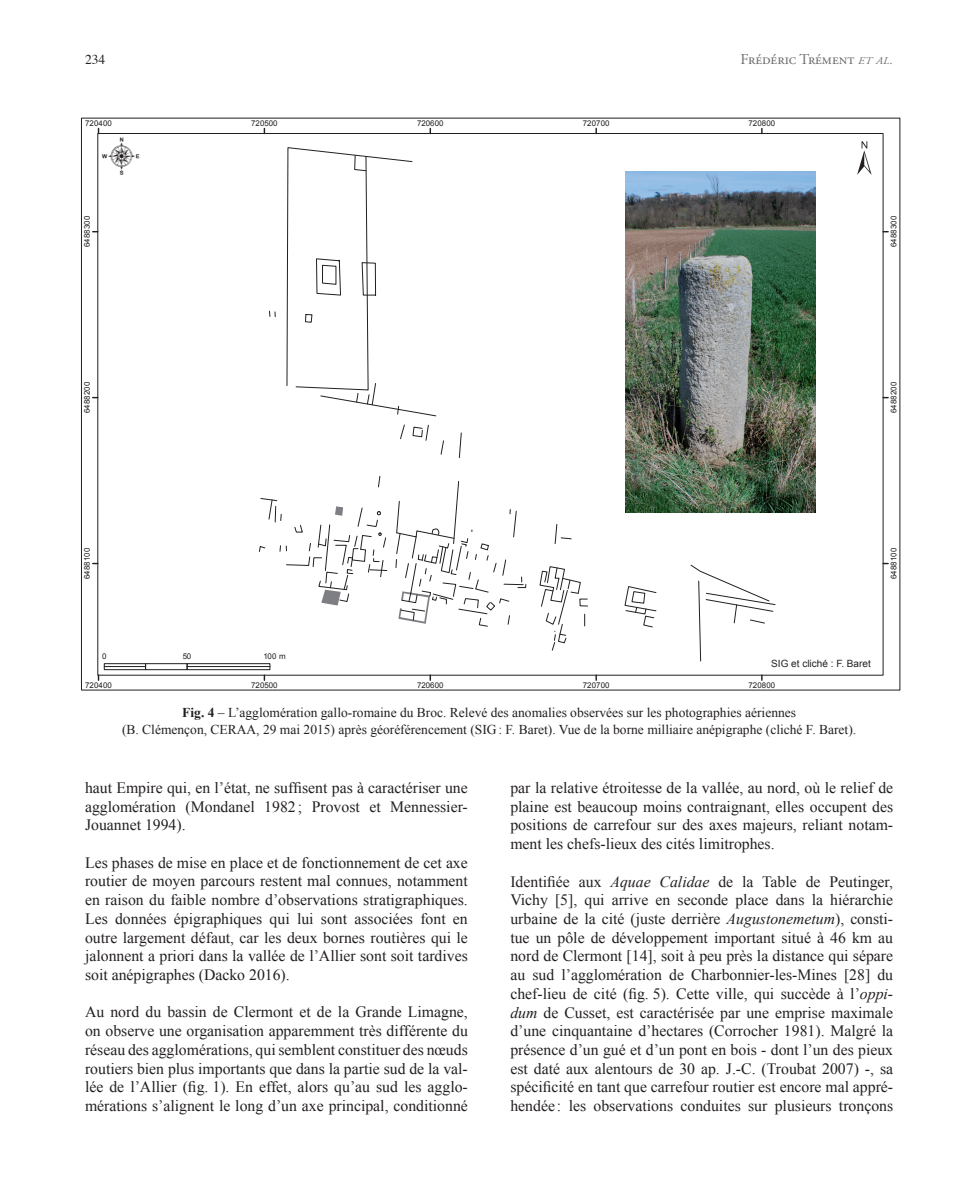
<style>
.page{position:relative;width:957px;height:1191px;background:#fff}
.page>*{position:absolute;margin:0;border:0;box-sizing:border-box;transform-origin:0 0}
.t1{font:47.7px "ESRI North";color:#231f20}
.t2{font:15.75px/18.8px "Times New Roman";color:#231f20;text-align:justify}
.t3{font:15px "Adobe Garamond Pro";color:#6c6d70}
.t4{font:13.5px/17.2px "Times New Roman";color:#231f20;text-align:center}
.t5{font:13.5px "Times Roman SC850";color:#231f20}
.t6{font:10.05px "Arial";color:#231f20}
.t7{font:7.95px "Arial";letter-spacing:-.01em;color:#231f20}
.s1{font-family:"Adobe Garamond Pro Italic SC850";font-size:10.35px}
.s2{font-family:"Adobe Garamond Pro Italic SC850";font-size:12.15px}
.s3{font-weight:700}
.s4{font-style:italic}
</style>
<div class="page">
<svg style="left:459px;top:432px;width:3px;height:26px"></svg>
<svg style="left:378px;top:476px;width:2px;height:11px"></svg>
<svg style="left:440px;top:440px;width:4px;height:15px"></svg>
<svg style="left:400px;top:424px;width:5px;height:15px"></svg>
<svg style="left:412px;top:425px;width:17px;height:16px"></svg>
<svg style="left:269px;top:311px;width:7px;height:6px"></svg>
<svg style="left:286px;top:147px;width:150px;height:269px"></svg>
<svg style="left:624px;top:586px;width:32px;height:41px"></svg>
<svg style="left:554px;top:524px;width:18px;height:20px"></svg>
<svg style="left:690px;top:564px;width:85px;height:97px"></svg>
<svg style="left:259px;top:498px;width:128px;height:107px"></svg>
<svg style="left:395px;top:481px;width:131px;height:146px"></svg>
<svg style="left:539px;top:566px;width:46px;height:85px"></svg>
<div style="left:104px;top:663px;width:42px;height:7px;border:1px solid #231f20"></div>
<div style="left:145px;top:663px;width:43px;height:7px;border:1px solid #231f20"></div>
<div style="left:187px;top:663px;width:83px;height:7px;border:1px solid #231f20"></div>
<hr style="left:104px;top:666px;width:42px;height:1px;background:#231f20">
<hr style="left:187px;top:666px;width:83px;height:1px;background:#231f20">
<svg style="left:857px;top:141px;width:14px;height:34px"></svg>
<div style="left:624px;top:169px;width:193px;height:345px;background:linear-gradient(to right,#8abae3,#8db7e1)"></div>
<img style="left:626px;top:172px;width:189px;height:341px">
<p class="t5" style="left:85px;top:47px;width:22px">234</p>
<p class="t3" style="left:740px;top:50px;width:154px">Frédéric Trément <span class="s1">et al</span><span class="s2">.</span></p>
<p class="t7" style="left:85px;top:118px;width:28px">720400</p>
<h1 class="t1" style="left:102px;top:130px;width:39px">:</h1>
<p class="t7" style="left:251px;top:118px;width:28px">720500</p>
<p class="t7" style="left:417px;top:118px;width:28px">720600</p>
<p class="t7" style="left:583px;top:118px;width:28px">720700</p>
<p class="t7" style="left:748px;top:118px;width:28px">720800</p>
<p class="t7" style="left:82px;top:247px;width:33px;rotate:-90deg">6488300</p>
<p class="t7" style="left:888px;top:247px;width:33px;rotate:-90deg">6488300</p>
<p class="t7" style="left:82px;top:413px;width:33px;rotate:-90deg">6488200</p>
<p class="t7" style="left:888px;top:413px;width:33px;rotate:-90deg">6488200</p>
<p class="t7" style="left:82px;top:579px;width:33px;rotate:-90deg">6488100</p>
<p class="t7" style="left:888px;top:579px;width:33px;rotate:-90deg">6488100</p>
<p class="t7" style="left:102px;top:651px;width:6px">0</p>
<p class="t7" style="left:183px;top:651px;width:10px">50</p>
<p class="t7" style="left:263px;top:651px;width:24px">100 m</p>
<p class="t6" style="left:771px;top:657px;width:101px">SIG et cliché : F. Baret</p>
<p class="t7" style="left:85px;top:680px;width:28px">720400</p>
<p class="t7" style="left:251px;top:680px;width:28px">720500</p>
<p class="t7" style="left:417px;top:680px;width:28px">720600</p>
<p class="t7" style="left:583px;top:680px;width:28px">720700</p>
<p class="t7" style="left:748px;top:680px;width:28px">720800</p>
<p class="t4" style="left:122px;top:703px;width:735px"><span class="s3">Fig. 4</span> – L’agglomération gallo-romaine du Broc. Relevé des anomalies observées sur les photographies aériennes<br>(B. Clémençon, CERAA, 29 mai 2015) après géoréférencement (SIG: F. Baret). Vue de la borne milliaire anépigraphe (cliché F. Baret).</p>
<p class="t2" style="left:85px;top:778px;width:384px">haut Empire qui, en l’état, ne suffisent pas à caractériser une agglomération (Mondanel 1982 ; Provost et Mennessier-Jouannet 1994).</p>
<p class="t2" style="left:85px;top:853px;width:384px">Les phases de mise en place et de fonctionnement de cet axe routier de moyen parcours restent mal connues, notamment en raison du faible nombre d’observations stratigraphiques.<br>Les données épigraphiques qui lui sont associées font en outre largement défaut, car les deux bornes routières qui le jalonnent a priori dans la vallée de l’Allier sont soit tardives soit anépigraphes (Dacko 2016).</p>
<p class="t2" style="left:85px;top:1002px;width:384px">Au nord du bassin de Clermont et de la Grande Limagne, on observe une organisation apparemment très différente du réseau des agglomérations, qui semblent constituer des nœuds routiers bien plus importants que dans la partie sud de la val&shy;lée de l’Allier (fig. 1). En effet, alors qu’au sud les agglo&shy;mérations s’alignent le long d’un axe principal, conditionné</p>
<p class="t2" style="left:510px;top:778px;width:384px">par la relative étroitesse de la vallée, au nord, où le relief de plaine est beaucoup moins contraignant, elles occupent des positions de carrefour sur des axes majeurs, reliant notam&shy;ment les chefs-lieux des cités limitrophes.</p>
<p class="t2" style="left:510px;top:871px;width:384px">Identifiée aux <span class="s4">Aquae Calidae</span> de la Table de Peutinger, Vichy [5], qui arrive en seconde place dans la hiérarchie urbaine de la cité (juste derrière <span class="s4">Augustonemetum</span>), consti&shy;tue un pôle de développement important situé à 46 km au nord de Clermont [14], soit à peu près la distance qui sépare au sud l’agglomération de Charbonnier-les-Mines [28] du chef-lieu de cité (fig. 5). Cette ville, qui succède à l’<span class="s4">oppi&shy;dum</span> de Cusset, est caractérisée par une emprise maximale d’une cinquantaine d’hectares (Corrocher 1981). Malgré la présence d’un gué et d’un pont en bois ‑ dont l’un des pieux est daté aux alentours de 30 ap. J.-C. (Troubat 2007) ‑ , sa spécificité en tant que carrefour routier est encore mal appré&shy;hendée : les observations conduites sur plusieurs tronçons</p>
</div>
